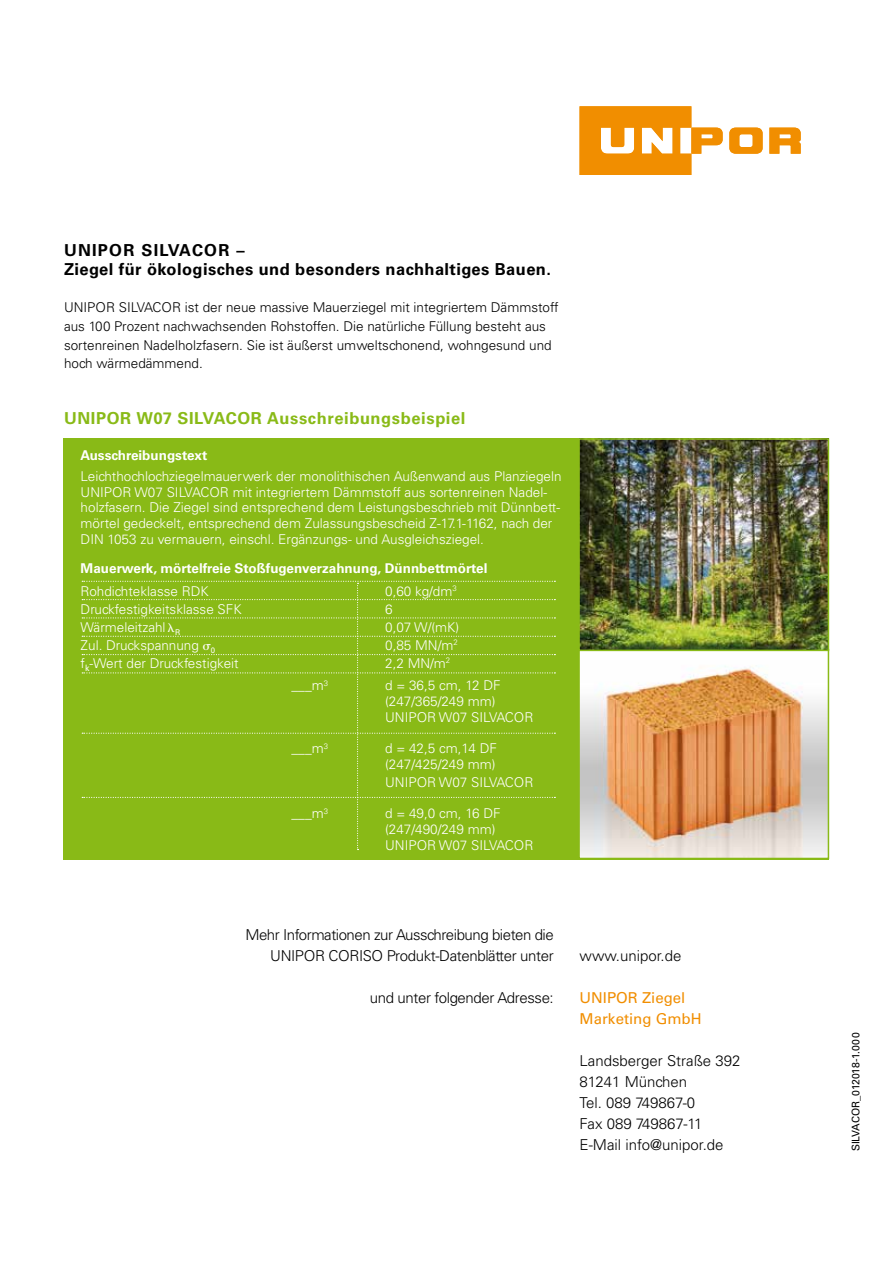
<style>
.page{position:relative;width:893px;height:1263px;background:#fff}
.page>*{position:absolute;margin:0;border:0;box-sizing:border-box;transform-origin:0 0}
.t1{font:700 16.5px/18.8px "Univers LT";letter-spacing:.025em;color:#000}
.t2{font:700 16.5px "Univers LT";letter-spacing:.035em;color:#89ba17}
.t3{font:300 15px/21px "Univers LT";letter-spacing:-.025em;color:#000;text-align:right}
.t4{font:300 15px/21px "Univers LT";color:#000}
.t5{font:15px/21px "Univers LT";color:#f18e00}
.t6{font:300 13.5px/15.8px "Univers LT";color:#fff}
.t7{font:300 13.5px/18.8px "Univers LT";color:#000}
.t8{font:700 13.5px "Univers LT";color:#fff}
.t9{font:10.5px "Univers LT";letter-spacing:-.005em;color:#000}
.s1{font-family:"Mathematical Pi One";font-weight:400}
</style>
<div class="page">
<svg style="left:580px;top:106px;width:221px;height:69px"></svg>
<div style="left:64px;top:438px;width:765px;height:421px;background:#89ba17"></div>
<img style="left:581px;top:441px;width:245px;height:415px">
<div style="left:578px;top:649px;width:251px;height:210px;border:2px solid #89ba17"></div>
<div style="left:578px;top:438px;width:251px;height:213px;border:2px solid #89ba17"></div>
<svg style="left:82px;top:581px;width:473px;height:269px"></svg>
<p class="t1" style="left:64px;top:241px;width:488px">UNIPOR SILVACOR –<br>Ziegel für ökologisches und besonders nachhaltiges Bauen.</p>
<p class="t7" style="left:64px;top:298px;width:496px">UNIPOR SILVACOR ist der neue massive Mauerziegel mit integriertem Dämmstoff aus 100 Prozent nachwachsenden Rohstoffen. Die natürliche Füllung besteht aus sortenreinen Nadelholzfasern. Sie ist äußerst umweltschonend, wohngesund und hoch wärmedämmend.</p>
<p class="t2" style="left:64px;top:409px;width:403px">UNIPOR W07 SILVACOR Ausschreibungsbeispiel</p>
<p class="t8" style="left:81px;top:447px;width:128px">Ausschreibungstext</p>
<p class="t6" style="left:81px;top:468px;width:482px">Leichthochlochziegelmauerwerk der monolithischen Außenwand aus Planziegeln UNIPOR W07 SILVACOR mit integriertem Dämmstoff aus sortenreinen Nadel&shy;holzfasern. Die Ziegel sind entsprechend dem Leistungsbeschrieb mit Dünnbett&shy;mörtel gedeckelt, entsprechend dem Zulassungsbescheid Z-17.1-1162, nach der DIN 1053 zu vermauern, einschl. Ergänzungs- und Ausgleichsziegel.</p>
<p class="t8" style="left:81px;top:560px;width:408px">Mauerwerk, mörtelfreie Stoßfugenverzahnung, Dünnbettmörtel</p>
<p class="t6" style="left:81px;top:583px;width:130px">Rohdichteklasse RDK</p>
<p class="t6" style="left:385px;top:583px;width:73px">0,60 kg/dm<sup>3</sup></p>
<p class="t6" style="left:81px;top:601px;width:162px">Druckfestigkeitsklasse SFK</p>
<p class="t6" style="left:385px;top:601px;width:9px">6</p>
<p class="t6" style="left:81px;top:619px;width:101px">Wärmeleitzahl <span class="s1">l</span><sub>R</sub></p>
<p class="t6" style="left:385px;top:619px;width:76px">0,07 W/(mK)</p>
<p class="t6" style="left:81px;top:637px;width:136px">Zul. Druckspannung <span class="s1">s</span><sub>0</sub></p>
<p class="t6" style="left:385px;top:637px;width:74px">0,85 MN/m<sup>2</sup></p>
<p class="t6" style="left:81px;top:655px;width:160px">f<sub>k</sub>-Wert der Druckfestigkeit</p>
<p class="t6" style="left:385px;top:655px;width:67px">2,2 MN/m<sup>2</sup></p>
<p class="t6" style="left:292px;top:677px;width:38px">___m<sup>3</sup></p>
<p class="t6" style="left:385px;top:677px;width:150px">d = 36,5 cm, 12 DF (247/365/249 mm)<br>UNIPOR W07 SILVACOR</p>
<p class="t6" style="left:292px;top:740px;width:38px">___m<sup>3</sup></p>
<p class="t6" style="left:385px;top:740px;width:113px">d = 42,5 cm,14 DF (247/425/249 mm)</p>
<p class="t6" style="left:385px;top:774px;width:150px">UNIPOR W07 SILVACOR</p>
<p class="t6" style="left:292px;top:806px;width:38px">___m<sup>3</sup></p>
<p class="t6" style="left:385px;top:806px;width:150px">d = 49,0 cm, 16 DF (247/490/249 mm)<br>UNIPOR W07 SILVACOR</p>
<p class="t3" style="left:245px;top:924px;width:310px">Mehr Informationen zur Ausschreibung bieten die<br>UNIPOR CORISO Produkt-Datenblätter unter</p>
<p class="t3" style="left:370px;top:987px;width:185px">und unter folgender Adresse:</p>
<p class="t4" style="left:580px;top:945px;width:103px">www.unipor.de</p>
<p class="t5" style="left:580px;top:987px;width:123px">UNIPOR Ziegel<br>Marketing GmbH</p>
<p class="t4" style="left:580px;top:1050px;width:162px">Landsberger Straße 392<br>81241 München<br>Tel. 089 749867-0<br>Fax 089 749867-11<br>E-Mail info@unipor.de</p>
<p class="t9" style="left:850px;top:1151px;width:120px;rotate:-90deg">SILVACOR_012018-1.000</p>
</div>
